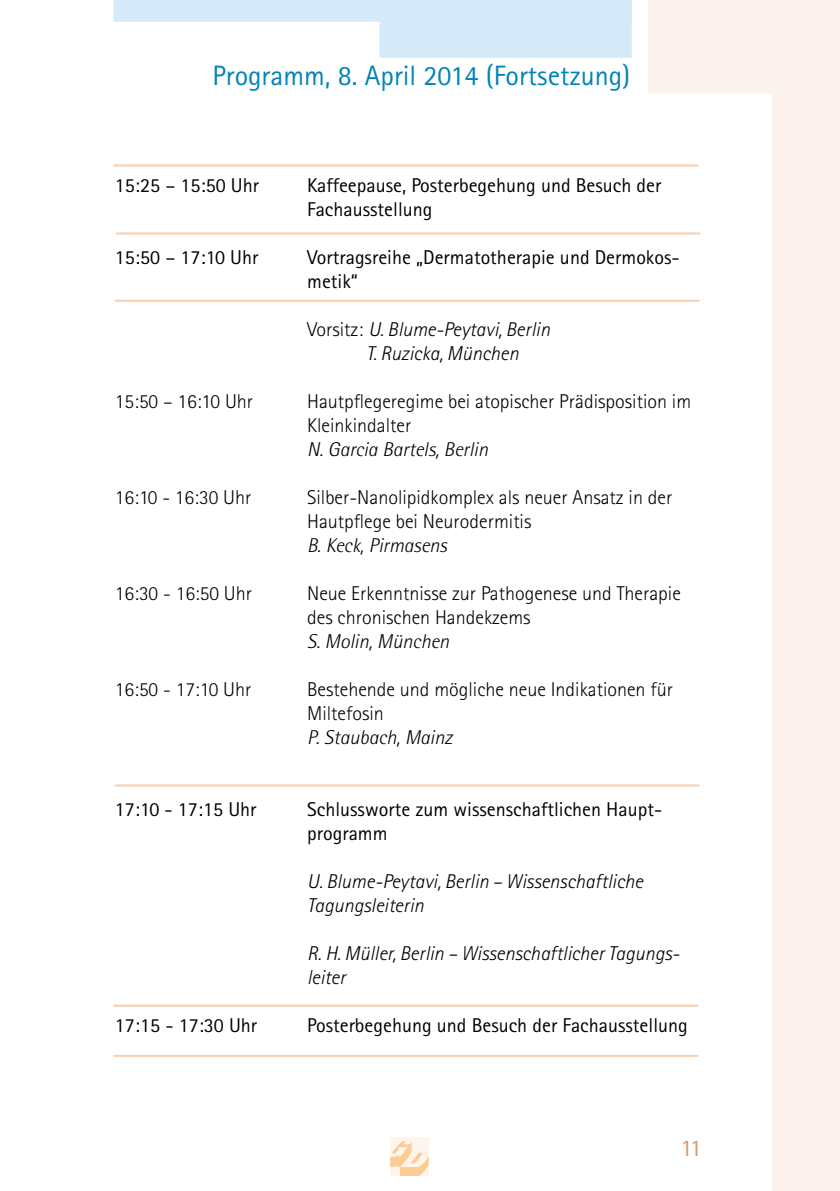
<style>
.page{position:relative;width:840px;height:1191px;background:#fff}
.page>*{position:absolute;margin:0;border:0;box-sizing:border-box;transform-origin:0 0}
.t1{font:28px "Agfa Rotis Sans Serif";color:#0082b8}
.t2{font:24px "Agfa Rotis Sans Serif";color:#da9969}
.t3{font:300 20px/24px "Agfa Rotis Sans Serif";color:#000}
.t4{font:20px/24px "Agfa Rotis Sans Serif";color:#000}
.t5{font:italic 300 20px/24px "Agfa Rotis Sans Serif";color:#000}
.t6{font:italic 300 20px "Agfa Rotis Semisans";color:#000}
.s1{font-style:normal}
</style>
<div class="page">
<svg style="left:113px;top:0;width:518px;height:58px"></svg>
<div style="left:772px;top:0;width:67px;height:1191px;background:#fcf2ed"></div>
<div style="left:648px;top:0;width:150px;height:94px;background:#fcf2ed"></div>
<div style="left:390px;top:1137px;width:38px;height:38px;background:#fef4eb"></div>
<svg style="left:390px;top:1141px;width:38px;height:34px"></svg>
<hr style="left:115px;top:300px;width:584px;height:2px;background:#faceaa">
<hr style="left:113px;top:1004px;width:584px;height:2px;background:#faceaa">
<hr style="left:116px;top:232px;width:584px;height:2px;background:#faceaa">
<hr style="left:115px;top:784px;width:584px;height:2px;background:#faceaa">
<hr style="left:113px;top:164px;width:584px;height:2px;background:#faceaa">
<hr style="left:113px;top:1054px;width:584px;height:2px;background:#faceaa">
<h1 class="t1" style="left:212px;top:59px;width:419px">Programm, 8. April 2014 (Fortsetzung)</h1>
<p class="t4" style="left:115px;top:173px;width:146px">15:25 – 15:50 Uhr</p>
<p class="t4" style="left:115px;top:245px;width:145px">15:50 – 17:10 Uhr</p>
<p class="t3" style="left:115px;top:389px;width:140px">15:50 – 16:10 Uhr</p>
<p class="t3" style="left:115px;top:485px;width:138px">16:10 - 16:30 Uhr</p>
<p class="t3" style="left:115px;top:581px;width:138px">16:30 - 16:50 Uhr</p>
<p class="t3" style="left:115px;top:677px;width:138px">16:50 - 17:10 Uhr</p>
<p class="t4" style="left:115px;top:797px;width:143px">17:10 - 17:15 Uhr</p>
<p class="t4" style="left:115px;top:1013px;width:144px">17:15 - 17:30 Uhr</p>
<p class="t4" style="left:307px;top:173px;width:355px">Kaffeepause, Posterbegehung und Besuch der<br>Fachausstellung</p>
<p class="t4" style="left:307px;top:245px;width:374px">Vortragsreihe „Dermatotherapie und Dermokos&shy;metik“</p>
<p class="t5" style="left:366px;top:318px;width:185px;text-indent:-59px"><span class="s1">Vorsitz:</span> U. Blume-Peytavi, Berlin<br>T. Ruzicka, München</p>
<p class="t3" style="left:307px;top:389px;width:385px">Hautpflegeregime bei atopischer Prädisposition im<br>Kleinkindalter</p>
<p class="t6" style="left:307px;top:437px;width:182px">N. Garcia Bartels, Berlin</p>
<p class="t3" style="left:307px;top:485px;width:366px">Silber-Nanolipidkomplex als neuer Ansatz in der<br>Hautpflege bei Neurodermitis</p>
<p class="t6" style="left:307px;top:533px;width:141px">B. Keck, Pirmasens</p>
<p class="t3" style="left:307px;top:581px;width:375px">Neue Erkenntnisse zur Pathogenese und Therapie des chronischen Handekzems</p>
<p class="t6" style="left:307px;top:629px;width:143px">S. Molin, München</p>
<p class="t3" style="left:307px;top:677px;width:367px">Bestehende und mögliche neue Indikationen für<br>Miltefosin</p>
<p class="t6" style="left:307px;top:725px;width:146px">P. Staubach, Mainz</p>
<p class="t4" style="left:307px;top:797px;width:356px">Schlussworte zum wissenschaftlichen Haupt&shy;programm</p>
<p class="t5" style="left:307px;top:870px;width:337px">U. Blume-Peytavi, Berlin – Wissenschaftliche<br>Tagungsleiterin</p>
<p class="t5" style="left:307px;top:942px;width:374px">R. H. Müller, Berlin – Wissenschaftlicher Tagungs&shy;leiter</p>
<p class="t4" style="left:307px;top:1013px;width:382px">Posterbegehung und Besuch der Fachausstellung</p>
<p class="t2" style="left:680px;top:1133px;width:23px">11</p>
</div>
